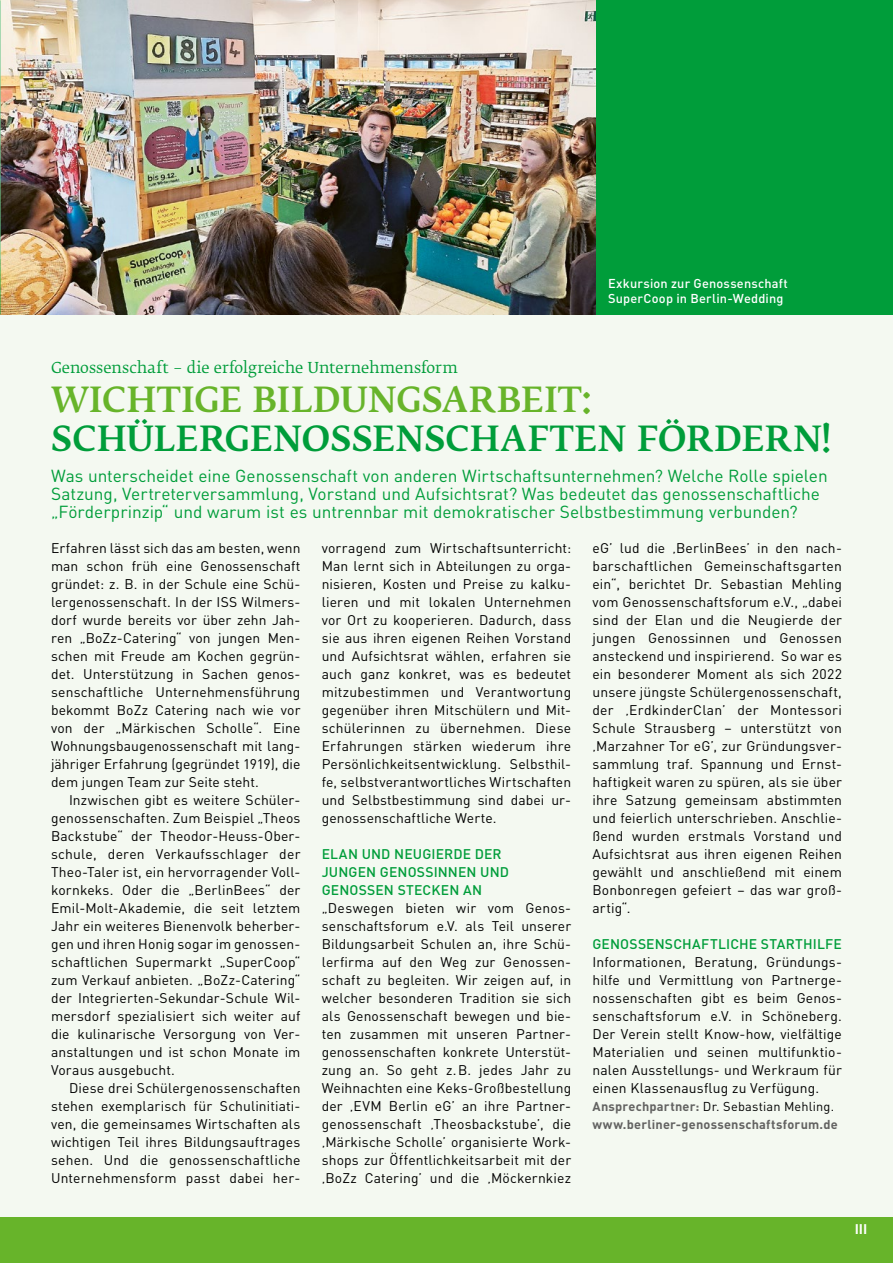
<style>
.page{position:relative;width:893px;height:1263px;background:#fff}
.page>*{position:absolute;margin:0;border:0;box-sizing:border-box;transform-origin:0 0}
.t1{font:500 34.5px "Fedra Serif B Pro";letter-spacing:.005em;color:#009d3a}
.t2{font:500 34.5px "Fedra Serif B Pro";letter-spacing:.005em;color:#67b42a}
.t3{font:17.25px/18px "DIN";color:#009d3a}
.t4{font:15px "Fedra Serif B Pro";letter-spacing:.005em;color:#009d3a}
.t5{font:13.8px/18px "DIN";letter-spacing:.01em;color:#000;text-align:justify}
.t6{font:500 13.8px/18px "DIN";letter-spacing:.01em;color:#009d3a}
.t7{font:700 13.8px "DIN";color:#fff}
.t8{font:700 12.75px/18px "DIN";letter-spacing:.015em;color:#626261}
.t9{font:500 12.75px/15px "DIN";letter-spacing:.015em;color:#fff}
.s1{font-weight:400;color:#000}
</style>
<div class="page">
<div style="left:0;top:291px;width:893px;height:927px;background:#f4f9f1"></div>
<div style="left:0;top:0;width:893px;height:315px;background:#009d3a"></div>
<img style="left:1px;top:0;width:594px;height:315px">
<div style="left:0;top:1217px;width:893px;height:46px;background:#67b42a"></div>
<img style="left:0;top:0;width:1px;height:123px">
<img style="left:0;top:123px;width:1px;height:126px">
<hr style="left:0;top:218px;width:1px;height:97px;background:#004914">
<p class="t9" style="left:608px;top:275px;width:181px">EXKURSION ZUR GENOSSENSCHAFT<br>SUPERCOOP IN BERLIN-WEDDING</p>
<p class="t4" style="left:51px;top:359px;width:408px">Genossenschaft – die erfolgreiche Unternehmensform</p>
<h1 class="t2" style="left:51px;top:380px;width:542px">WICHTIGE BILDUNGSARBEIT:</h1>
<h1 class="t1" style="left:51px;top:419px;width:782px">SCHÜLERGENOSSENSCHAFTEN FÖRDERN!</h1>
<p class="t3" style="left:51px;top:466px;width:778px">Was unterscheidet eine Genossenschaft von anderen Wirtschaftsunternehmen? Welche Rolle spielen<br>Satzung, Vertreterversammlung, Vorstand und Aufsichtsrat? Was bedeutet das genossenschaftliche „Förderprinzip“ und warum ist es untrennbar mit demokratischer Selbstbestimmung verbunden?</p>
<p class="t5" style="left:51px;top:539px;width:251px">Erfahren lässt sich das am besten, wenn man schon früh eine Genossenschaft gründet: z. B. in der Schule eine Schü&shy;lergenossenschaft. In der ISS Wilmers&shy;dorf wurde bereits vor über zehn Jah&shy;ren „BoZz-Catering“ von jungen Men&shy;schen mit Freude am Kochen gegrün&shy;det. Unterstützung in Sachen genos&shy;senschaftliche Unternehmensführung bekommt BoZz Catering nach wie vor von der „Märkischen Scholle“. Eine Wohnungsbaugenossenschaft mit lang&shy;jähriger Erfahrung (gegründet 1919), die dem jungen Team zur Seite steht.</p>
<p class="t5" style="left:51px;top:791px;width:251px;text-indent:18px">Inzwischen gibt es weitere Schüler&shy;genossenschaften. Zum Beispiel „Theos Backstube“ der Theodor-Heuss-Ober&shy;schule, deren Verkaufsschlager der Theo-Taler ist, ein hervorragender Voll&shy;kornkeks. Oder die „BerlinBees“ der Emil-Molt-Akademie, die seit letztem Jahr ein weiteres Bienenvolk beherber&shy;gen und ihren Honig sogar im genossen&shy;schaftlichen Supermarkt „SuperCoop“ zum Verkauf anbieten. „BoZz-Catering“ der Integrierten-Sekundar-Schule Wil&shy;mersdorf spezialisiert sich weiter auf die kulinarische Versorgung von Ver&shy;anstaltungen und ist schon Monate im Voraus ausgebucht.</p>
<p class="t5" style="left:51px;top:1079px;width:251px;text-indent:18px">Diese drei Schülergenossenschaften stehen exemplarisch für Schulinitiati&shy;ven, die gemeinsames Wirtschaften als wichtigen Teil ihres Bildungsauftrages sehen. Und die genossenschaftliche Unternehmensform passt dabei her-</p>
<p class="t5" style="left:592px;top:538px;width:251px">eG’ lud die ‚BerlinBees’ in den nach&shy;barschaftlichen Gemeinschaftsgarten ein“, berichtet Dr. Sebastian Mehling vom Genossenschaftsforum e.V., „dabei sind der Elan und die Neugierde der jungen Genossinnen und Genossen ansteckend und inspirierend. So war es ein besonderer Moment als sich 2022 unsere jüngste Schülergenossenschaft, der ‚ErdkinderClan’ der Montessori Schule Strausberg – unterstützt von ‚Marzahner Tor eG’, zur Gründungsver&shy;sammlung traf. Spannung und Ernst&shy;haftigkeit waren zu spüren, als sie über ihre Satzung gemeinsam abstimmten und feierlich unterschrieben. Anschlie&shy;ßend wurden erstmals Vorstand und Aufsichtsrat aus ihren eigenen Reihen gewählt und anschließend mit einem Bonbonregen gefeiert – das war groß&shy;artig“.</p>
<p class="t6" style="left:592px;top:934px;width:251px">GENOSSENSCHAFTLICHE STARTHILFE</p>
<p class="t5" style="left:592px;top:952px;width:251px">Informationen, Beratung, Gründungs&shy;hilfe und Vermittlung von Partnerge&shy;nossenschaften gibt es beim Genos&shy;senschaftsforum e.V. in Schöneberg.<br>Der Verein stellt Know-how, vielfältige Materialien und seinen multifunktio&shy;nalen Ausstellungs- und Werkraum für einen Klassenausflug zu Verfügung.</p>
<p class="t8" style="left:592px;top:1097px;width:247px">Ansprechpartner: <span class="s1">Dr. Sebastian Mehling. </span>www.berliner-genossenschaftsforum.de</p>
<p class="t5" style="left:322px;top:539px;width:251px">vorragend zum Wirtschaftsunterricht:<br>Man lernt sich in Abteilungen zu orga&shy;nisieren, Kosten und Preise zu kalku&shy;lieren und mit lokalen Unternehmen vor Ort zu kooperieren. Dadurch, dass sie aus ihren eigenen Reihen Vorstand und Aufsichtsrat wählen, erfahren sie auch ganz konkret, was es bedeutet mitzubestimmen und Verantwortung gegenüber ihren Mitschülern und Mit&shy;schülerinnen zu übernehmen. Diese Erfahrungen stärken wiederum ihre Persönlichkeitsentwicklung. Selbsthil&shy;fe, selbstverantwortliches Wirtschaften und Selbstbestimmung sind dabei ur&shy;genossenschaftliche Werte.</p>
<p class="t6" style="left:322px;top:844px;width:189px">ELAN UND N EUGIERDE DER<br>JUNGEN GENOSSINNEN UND<br>GENOSSEN STECKEN AN</p>
<p class="t5" style="left:322px;top:898px;width:251px">„Deswegen bieten wir vom Genos&shy;senschaftsforum e.V. als Teil unserer Bildungsarbeit Schulen an, ihre Schü&shy;lerfirma auf den Weg zur Genossen&shy;schaft zu begleiten. Wir zeigen auf, in welcher besonderen Tradition sie sich als Genossenschaft bewegen und bie&shy;ten zusammen mit unseren Partner&shy;genossenschaften konkrete Unterstüt&shy;zung an. So geht z.B. jedes Jahr zu Weihnachten eine Keks-Großbestellung der ‚EVM Berlin eG’ an ihre Partner&shy;genossenschaft ‚Theosbackstube’, die ‚Märkische Scholle’ organisierte Work&shy;shops zur Öffentlichkeitsarbeit mit der ‚BoZz Catering’ und die ‚Möckernkiez</p>
<p class="t7" style="left:855px;top:1220px;width:14px">III</p>
</div>
